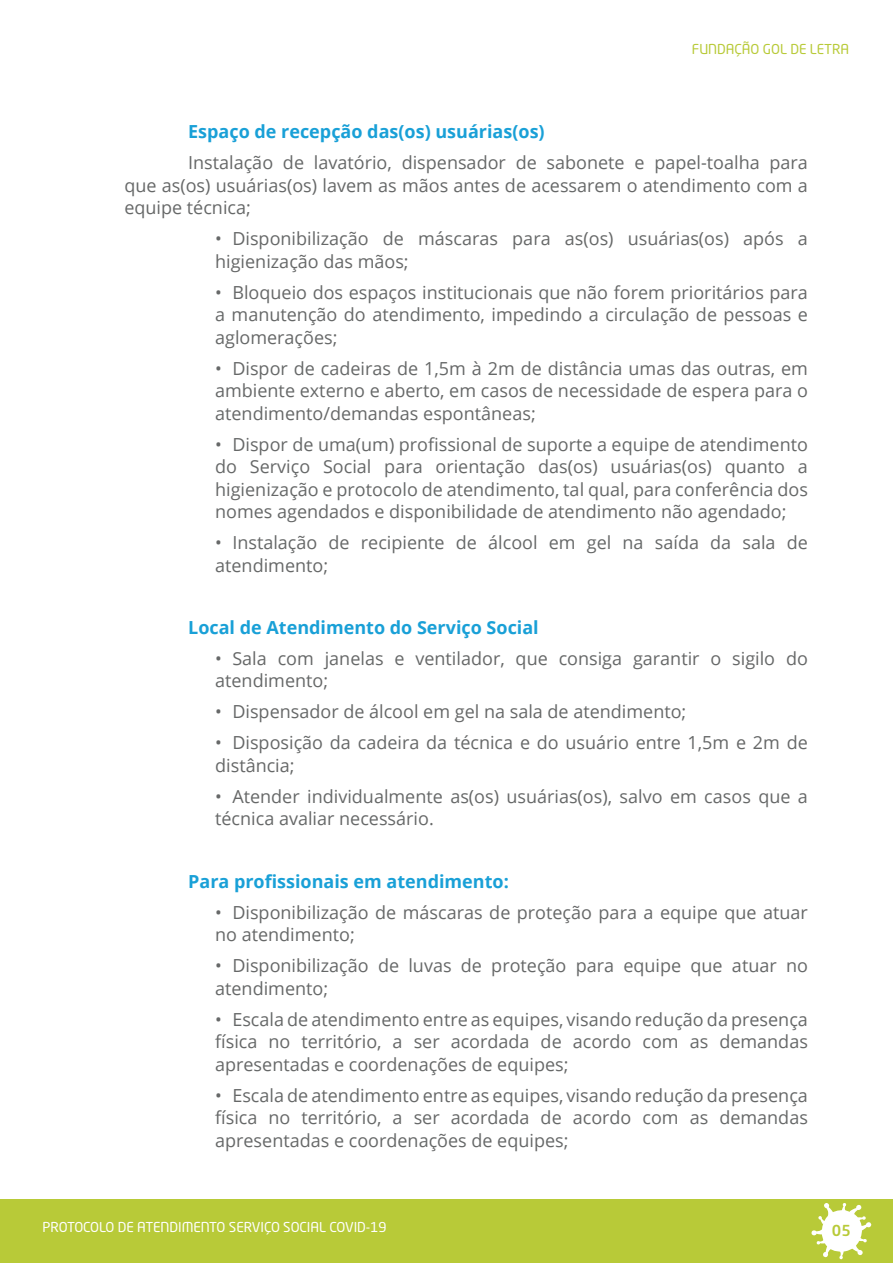
<style>
.page{position:relative;width:893px;height:1263px;background:#fff}
.page>*{position:absolute;margin:0;border:0;box-sizing:border-box;transform-origin:0 0}
.Texto{font:18px/22.5px "Open Sans";color:#666868}
.Texto-2{font:700 18px "Open Sans";color:#19a0d7}
.t1{font:500 15px "Neo Tech Std";color:#b8ca38}
.t2{font:13.5px "Neo Tech Std";color:#fff}
.t3{font:13.5px "Neo Tech Std";color:#b8ca38}
</style>
<div class="page">
<div style="left:0;top:1199px;width:893px;height:64px;background:#b8ca38"></div>
<svg style="left:811px;top:1203px;width:60px;height:56px"></svg>
<p class="t3" style="left:692px;top:41px;width:159px">FUNDAÇÃO GOL DE LETRA</p>
<p class="Texto-2" style="left:188px;top:119px;width:358px">Espaço de recepção das(os) usuárias(os)</p>
<p class="Texto" style="left:124px;top:151px;width:685px;text-align:justify;text-indent:64px">Instalação de lavatório, dispensador de sabonete e papel-toalha para que as(os) usuárias(os) lavem as mãos antes de acessarem o atendimento com a equipe técnica;</p>
<p class="Texto" style="left:215px;top:227px;width:594px">• Disponibilização de máscaras para as(os) usuárias(os) após a higienização das mãos;</p>
<p class="Texto" style="left:215px;top:281px;width:594px;text-align:justify">• Bloqueio dos espaços institucionais que não forem prioritários para a manutenção do atendimento, impedindo a circulação de pessoas e aglomerações;</p>
<p class="Texto" style="left:215px;top:357px;width:594px;text-align:justify">• Dispor de cadeiras de 1,5m à 2m de distância umas das outras, em ambiente externo e aberto, em casos de necessidade de espera para o atendimento/demandas espontâneas;</p>
<p class="Texto" style="left:215px;top:433px;width:594px;text-align:justify">• Dispor de uma(um) profissional de suporte a equipe de atendimento do Serviço Social para orientação das(os) usuárias(os) quanto a higienização e protocolo de atendimento, tal qual, para conferência dos nomes agendados e disponibilidade de atendimento não agendado;</p>
<p class="Texto" style="left:215px;top:531px;width:594px">• Instalação de recipiente de álcool em gel na saída da sala de atendimento;</p>
<p class="Texto-2" style="left:188px;top:615px;width:352px">Local de Atendimento do Serviço Social</p>
<p class="Texto" style="left:215px;top:647px;width:594px">• Sala com janelas e ventilador, que consiga garantir o sigilo do atendimento;</p>
<p class="Texto" style="left:215px;top:700px;width:473px">• Dispensador de álcool em gel na sala de atendimento;</p>
<p class="Texto" style="left:215px;top:731px;width:594px">• Disposição da cadeira da técnica e do usuário entre 1,5m e 2m de distância;</p>
<p class="Texto" style="left:215px;top:785px;width:594px">• Atender individualmente as(os) usuárias(os), salvo em casos que a técnica avaliar necessário.</p>
<p class="Texto-2" style="left:188px;top:868px;width:322px">Para profissionais em atendimento:</p>
<p class="Texto" style="left:215px;top:900px;width:594px">• Disponibilização de máscaras de proteção para a equipe que atuar no atendimento;</p>
<p class="Texto" style="left:215px;top:954px;width:594px">• Disponibilização de luvas de proteção para equipe que atuar no atendimento;</p>
<p class="Texto" style="left:215px;top:1007px;width:594px;text-align:justify">• Escala de atendimento entre as equipes, visando redução da presença física no território, a ser acordada de acordo com as demandas apresentadas e coordenações de equipes;</p>
<p class="Texto" style="left:215px;top:1083px;width:594px;text-align:justify">• Escala de atendimento entre as equipes, visando redução da presença física no território, a ser acordada de acordo com as demandas apresentadas e coordenações de equipes;</p>
<p class="t2" style="left:43px;top:1219px;width:346px">PROTOCOLO DE ATENDIMENTO SERVIÇO SOCIAL COVID-19</p>
<p class="t1" style="left:832px;top:1221px;width:20px">05</p>
</div>
